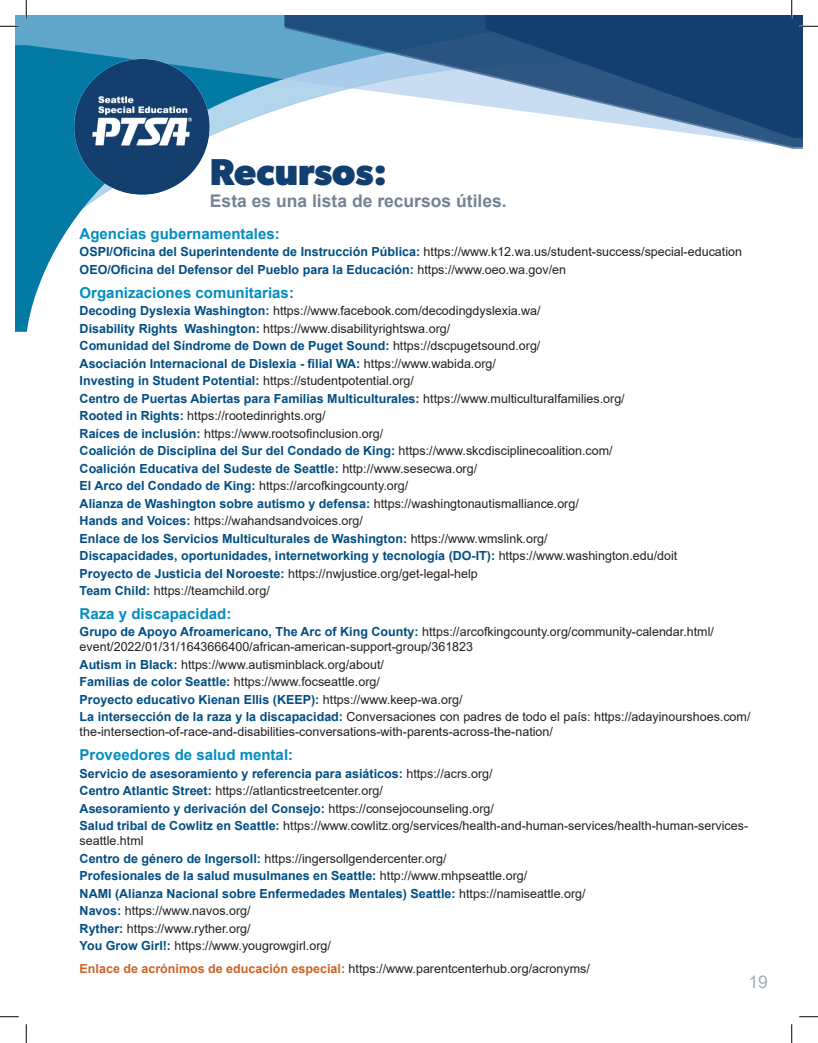
<style>
.page{position:relative;width:818px;height:1043px;background:#fff}
.page>*{position:absolute;margin:0;border:0;box-sizing:border-box;transform-origin:0 0}
.header_p19{font:700 37.5px "Gibson";color:#123f6f}
.header_small_text{font:700 17.5px "Arial";color:#748393}
.t1{font:17.5px "Arial";color:#a4abb5}
._1st_body_heading_p1{font:700 15px "Arial";color:#038ec0}
.black_body_text_p7{font:12.5px/15px "Arial";color:#231f20}
.black_body_text_p7-2{font:700 12.5px "Arial";color:#014e83}
.bottom_text_p19{font:12.5px "Arial";color:#231f20}
.s1{font-weight:700;color:#014e83}
.s2{font-weight:400;color:#231f20}
.s3{font-weight:700;color:#cb6328}
</style>
<div class="page">
<svg style="left:15px;top:147px;width:84px;height:185px;fill:#027aa3"></svg>
<svg style="left:15px;top:15px;width:269px;height:132px;background:#58a4c6"></svg>
<img style="left:71px;top:56px;width:141px;height:141px">
<svg style="left:285px;top:15px;width:517px;height:134px"></svg>
<svg style="left:486px;top:15px;width:316px;height:123px;background:#436890"></svg>
<svg style="left:0;top:25px;width:19px;height:2px"></svg>
<svg style="left:799px;top:25px;width:19px;height:2px"></svg>
<svg style="left:0;top:1016px;width:19px;height:1px"></svg>
<svg style="left:799px;top:1016px;width:19px;height:1px"></svg>
<svg style="left:25px;top:0;width:2px;height:19px"></svg>
<svg style="left:25px;top:1024px;width:2px;height:18px"></svg>
<svg style="left:790px;top:0;width:2px;height:19px"></svg>
<svg style="left:791px;top:1024px;width:1px;height:18px"></svg>
<p class="header_p19" style="left:210px;top:149px;width:178px">Recursos:</p>
<p class="header_small_text" style="left:210px;top:189px;width:298px">Esta es una lista de recursos útiles.</p>
<p class="_1st_body_heading_p1" style="left:80px;top:223px;width:202px">Agencias gubernamentales:</p>
<p class="black_body_text_p7" style="left:80px;top:244px;width:663px"><span class="s1">OSPI/Oficina del Superintendente de Instrucción Pública:</span> https://www.k12.wa.us/student-success/special-education</p>
<p class="black_body_text_p7-2" style="left:80px;top:261px;width:488px">OEO/Oficina del Defensor del Pueblo para la Educación: <span class="s2">https://www.oeo.wa.gov/en</span></p>
<p class="_1st_body_heading_p1" style="left:80px;top:282px;width:216px">Organizaciones comunitarias:</p>
<p class="black_body_text_p7" style="left:80px;top:303px;width:462px"><span class="s1">Decoding Dyslexia Washington:</span> https://www.facebook.com/decodingdyslexia.wa/</p>
<p class="black_body_text_p7" style="left:80px;top:321px;width:372px"><span class="s1">Disability Rights Washington:</span> https://www.disabilityrightswa.org/</p>
<p class="black_body_text_p7-2" style="left:80px;top:337px;width:462px">Comunidad del Síndrome de Down de Puget Sound: <span class="s2">https://dscpugetsound.org/</span></p>
<p class="black_body_text_p7-2" style="left:80px;top:354px;width:418px">Asociación Internacional de Dislexia - filial WA: <span class="s2">https://www.wabida.org/</span></p>
<p class="black_body_text_p7" style="left:80px;top:373px;width:336px"><span class="s1">Investing in Student Potential:</span> https://studentpotential.org/</p>
<p class="black_body_text_p7-2" style="left:80px;top:389px;width:546px">Centro de Puertas Abiertas para Familias Multiculturales: <span class="s2">https://www.multiculturalfamilies.org/</span></p>
<p class="black_body_text_p7" style="left:80px;top:408px;width:247px"><span class="s1">Rooted in Rights:</span> https://rootedinrights.org/</p>
<p class="black_body_text_p7" style="left:80px;top:426px;width:305px"><span class="s1">Raíces de inclusión:</span> https://www.rootsofinclusion.org/</p>
<p class="black_body_text_p7-2" style="left:80px;top:442px;width:534px">Coalición de Disciplina del Sur del Condado de King: <span class="s2">https://www.skcdisciplinecoalition.com/</span></p>
<p class="black_body_text_p7-2" style="left:80px;top:459px;width:399px">Coalición Educativa del Sudeste de Seattle: <span class="s2">http://www.sesecwa.org/</span></p>
<p class="black_body_text_p7" style="left:80px;top:478px;width:330px"><span class="s1">El Arco del Condado de King:</span> https://arcofkingcounty.org/</p>
<p class="black_body_text_p7-2" style="left:80px;top:494px;width:500px">Alianza de Washington sobre autismo y defensa: <span class="s2">https://washingtonautismalliance.org/</span></p>
<p class="black_body_text_p7" style="left:80px;top:513px;width:285px"><span class="s1">Hands and Voices:</span> https://wahandsandvoices.org/</p>
<p class="black_body_text_p7-2" style="left:80px;top:529px;width:469px">Enlace de los Servicios Multiculturales de Washington: <span class="s2">https://www.wmslink.org/</span></p>
<p class="black_body_text_p7-2" style="left:80px;top:547px;width:599px">Discapacidades, oportunidades, internetworking y tecnología (DO-IT): <span class="s2">https://www.washington.edu/doit</span></p>
<p class="black_body_text_p7" style="left:80px;top:566px;width:400px"><span class="s1">Proyecto de Justicia del Noroeste:</span> https://nwjustice.org/get-legal-help</p>
<p class="black_body_text_p7" style="left:80px;top:583px;width:192px"><span class="s1">Team Child:</span> https://teamchild.org/</p>
<p class="_1st_body_heading_p1" style="left:80px;top:603px;width:153px">Raza y discapacidad:</p>
<p class="black_body_text_p7" style="left:80px;top:624px;width:635px"><span class="s1">Grupo de Apoyo Afroamericano, The Arc of King County:</span> https://arcofkingcounty.org/community-calendar.html/ event/2022/01/31/1643666400/african-american-support-group/361823</p>
<p class="black_body_text_p7" style="left:80px;top:657px;width:306px"><span class="s1">Autism in Black:</span> https://www.autisminblack.org/about/</p>
<p class="black_body_text_p7" style="left:80px;top:674px;width:302px"><span class="s1">Familias de color Seattle:</span> https://www.focseattle.org/</p>
<p class="black_body_text_p7-2" style="left:80px;top:690px;width:384px">Proyecto educativo Kienan Ellis (KEEP): <span class="s2">https://www.keep-wa.org/</span></p>
<p class="black_body_text_p7" style="left:80px;top:709px;width:672px"><span class="s1">La intersección de la raza y la discapacidad:</span> Conversaciones con padres de todo el país: https://adayinourshoes.com/ the-intersection-of-race-and-disabilities-conversations-with-parents-across-the-nation/</p>
<p class="_1st_body_heading_p1" style="left:80px;top:744px;width:215px">Proveedores de salud mental:</p>
<p class="black_body_text_p7-2" style="left:80px;top:764px;width:414px">Servicio de asesoramiento y referencia para asiáticos: <span class="s2">https://acrs.org/</span></p>
<p class="black_body_text_p7" style="left:80px;top:783px;width:305px"><span class="s1">Centro Atlantic Street:</span> https://atlanticstreetcenter.org/</p>
<p class="black_body_text_p7-2" style="left:80px;top:799px;width:416px">Asesoramiento y derivación del Consejo: <span class="s2">https://consejocounseling.org/</span></p>
<p class="black_body_text_p7" style="left:80px;top:818px;width:670px"><span class="s1">Salud tribal de Cowlitz en Seattle:</span> https://www.cowlitz.org/services/health-and-human-services/health-human-services&shy;seattle.html</p>
<p class="black_body_text_p7" style="left:80px;top:850px;width:368px"><span class="s1">Centro de género de Ingersoll:</span> https://ingersollgendercenter.org/</p>
<p class="black_body_text_p7-2" style="left:80px;top:867px;width:449px">Profesionales de la salud musulmanes en Seattle: <span class="s2">http://www.mhpseattle.org/</span></p>
<p class="black_body_text_p7-2" style="left:80px;top:884px;width:507px">NAMI (Alianza Nacional sobre Enfermedades Mentales) Seattle: <span class="s2">https://namiseattle.org/</span></p>
<p class="black_body_text_p7" style="left:80px;top:903px;width:172px"><span class="s1">Navos:</span> https://www.navos.org/</p>
<p class="black_body_text_p7" style="left:80px;top:920px;width:172px"><span class="s1">Ryther:</span> https://www.ryther.org/</p>
<p class="black_body_text_p7" style="left:80px;top:938px;width:253px"><span class="s1">You Grow Girl!:</span> https://www.yougrowgirl.org/</p>
<p class="bottom_text_p19" style="left:80px;top:959px;width:511px"><span class="s3">Enlace de acrónimos de educación especial:</span> https://www.parentcenterhub.org/acronyms/</p>
<h2 class="t1" style="left:748px;top:969px;width:21px">19</h2>
</div>
